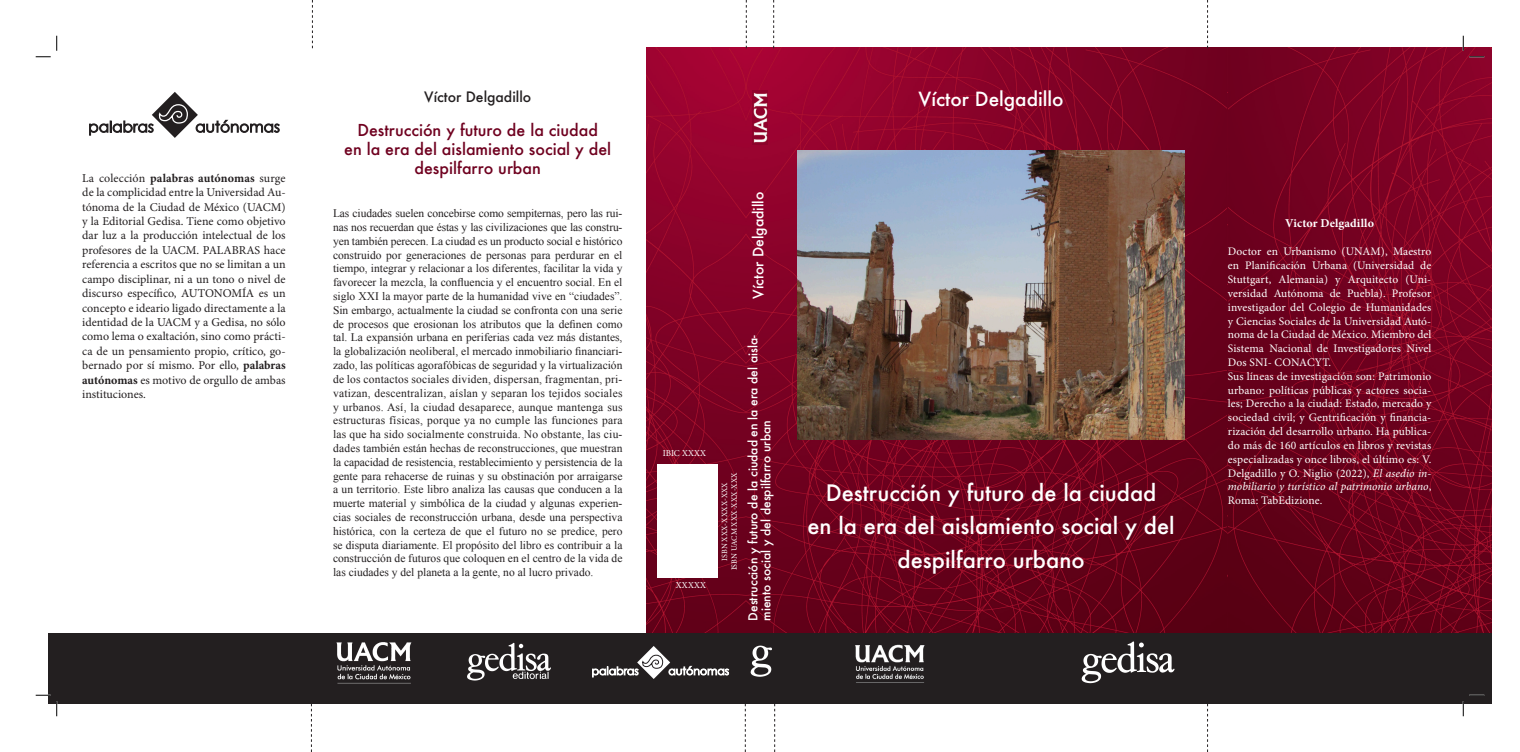
<style>
.page{position:relative;width:1520px;height:752px;background:#fff}
.page>*{position:absolute;margin:0;border:0;box-sizing:border-box;transform-origin:0 0}
.t1{font:500 22px/33px "Futura";color:#fff;text-align:center}
.t2{font:500 19px "Futura";color:#fff}
.t3{font:500 16px/19.2px "Futura";color:#6f001f;text-align:center}
.t4{font:500 14px "Futura";color:#231f20}
.t5{font:500 14px "Futura";color:#fff}
.t6{font:12px/14.4px "Minion Pro";letter-spacing:-.005em;color:#231f20;text-align:justify}
.t7{font:500 12px/13px "Futura";color:#fff}
.t8{font:700 12px "Minion Pro";letter-spacing:.01em;color:#fff}
.t9{font:11.5px/13.8px "Times New Roman";color:#231f20;text-align:justify}
.t10{font:11.5px/13.8px "Minion Pro";letter-spacing:.01em;color:#fff;text-align:justify}
.t11{font:9px "Minion Pro";letter-spacing:.025em;color:#fff}
.t12{font:8px "Minion Pro";letter-spacing:.02em;color:#fff}
.s1{font-weight:700}
.s2{font-style:italic}
</style>
<div class="page">
<img style="left:646px;top:48px;width:845px;height:584px">
<div style="left:48px;top:632px;width:1443px;height:71px;background:#231f20"></div>
<svg style="left:1081px;top:641px;width:93px;height:41px"></svg>
<svg style="left:467px;top:642px;width:84px;height:38px"></svg>
<svg style="left:750px;top:645px;width:22px;height:31px"></svg>
<img style="left:855px;top:644px;width:70px;height:39px">
<img style="left:336px;top:642px;width:76px;height:41px">
<svg style="left:592px;top:646px;width:137px;height:32px"></svg>
<img style="left:752px;top:91px;width:15px;height:53px">
<div style="left:657px;top:463px;width:60px;height:114px;background:#fff"></div>
<svg style="left:89px;top:92px;width:191px;height:46px"></svg>
<svg style="left:312px;top:0;width:1px;height:48px"></svg>
<svg style="left:746px;top:0;width:1px;height:48px"></svg>
<svg style="left:773px;top:0;width:1px;height:48px"></svg>
<svg style="left:1207px;top:0;width:1px;height:48px"></svg>
<svg style="left:1207px;top:703px;width:1px;height:48px"></svg>
<svg style="left:774px;top:703px;width:1px;height:48px"></svg>
<svg style="left:745px;top:703px;width:1px;height:48px"></svg>
<svg style="left:311px;top:703px;width:1px;height:48px"></svg>
<img style="left:797px;top:150px;width:387px;height:289px">
<svg style="left:36px;top:36px;width:22px;height:22px"></svg>
<svg style="left:36px;top:694px;width:22px;height:21px"></svg>
<svg style="left:1462px;top:36px;width:22px;height:22px"></svg>
<svg style="left:1462px;top:694px;width:22px;height:21px"></svg>
<p class="t6" style="left:82px;top:171px;width:205px">La colección <span class="s1">palabras autónomas</span> surge de la complicidad entre la Universidad Au&shy;tónoma de la Ciudad de México (UACM) y la Editorial Gedisa. Tiene como objetivo dar luz a la producción intelectual de los profesores de la UACM. PALABRAS hace referencia a escritos que no se limitan a un campo disciplinar, ni a un tono o nivel de discurso específico, AUTONOMÍA es un concepto e ideario ligado directamente a la identidad de la UACM y a Gedisa, no sólo como lema o exaltación, sino como prácti&shy;ca de un pensamiento propio, crítico, go&shy;bernado por sí mismo. Por ello, <span class="s1">palabras autónomas</span> es motivo de orgullo de ambas instituciones.</p>
<p class="t4" style="left:424px;top:87px;width:108px">Víctor Delgadillo</p>
<p class="t3" style="left:357px;top:120px;width:242px">Destrucción y futuro de la ciudad</p>
<p class="t3" style="left:344px;top:139px;width:268px">en la era del aislamiento social y del despilfarro urban</p>
<p class="t9" style="left:333px;top:206px;width:291px">Las ciudades suelen concebirse como sempiternas, pero las rui&shy;nas nos recuerdan que éstas y las civilizaciones que las constru&shy;yen también perecen. La ciudad es un producto social e histórico construido por generaciones de personas para perdurar en el tiempo, integrar y relacionar a los diferentes, facilitar la vida y favorecer la mezcla, la confluencia y el encuentro social. En el siglo XXI la mayor parte de la humanidad vive en “ciudades”.<br>Sin embargo, actualmente la ciudad se confronta con una serie de procesos que erosionan los atributos que la definen como tal. La expansión urbana en periferias cada vez más distantes, la globalización neoliberal, el mercado inmobiliario financiari&shy;zado, las políticas agorafóbicas de seguridad y la virtualización de los contactos sociales dividen, dispersan, fragmentan, pri&shy;vatizan, descentralizan, aíslan y separan los tejidos sociales y urbanos. Así, la ciudad desaparece, aunque mantenga sus estructuras físicas, porque ya no cumple las funciones para las que ha sido socialmente construida. No obstante, las ciu&shy;dades también están hechas de reconstrucciones, que muestran la capacidad de resistencia, restablecimiento y persistencia de la gente para rehacerse de ruinas y su obstinación por arraigarse a un territorio. Este libro analiza las causas que conducen a la muerte material y simbólica de la ciudad y algunas experien&shy;cias sociales de reconstrucción urbana, desde una perspectiva histórica, con la certeza de que el futuro no se predice, pero se disputa diariamente. El propósito del libro es contribuir a la construcción de futuros que coloquen en el centro de la vida de las ciudades y del planeta a la gente, no al lucro privado.</p>
<p class="t11" style="left:662px;top:447px;width:45px">IBIC XXXX</p>
<p class="t11" style="left:676px;top:579px;width:32px">XXXXX</p>
<p class="t12" style="left:720px;top:560px;width:80px;rotate:-90deg">ISBN XXX-XXXX-XXX</p>
<p class="t12" style="left:729px;top:570px;width:99px;rotate:-90deg">ISBN UACM XXX-XXX-XXX</p>
<p class="t5" style="left:748px;top:299px;width:108px;rotate:-90deg">Víctor Delgadillo</p>
<p class="t7" style="left:746px;top:620px;width:287px;rotate:-90deg">Destrucción y futuro de la ciudad en la era del aisla&shy;miento social y del despilfarro urban</p>
<p class="t2" style="left:918px;top:86px;width:147px">Víctor Delgadillo</p>
<p class="t1" style="left:825px;top:476px;width:332px">Destrucción y futuro de la ciudad</p>
<p class="t1" style="left:807px;top:509px;width:369px">en la era del aislamiento social y del despilfarro urbano</p>
<p class="t8" style="left:1285px;top:215px;width:90px">Victor Delgadillo</p>
<p class="t10" style="left:1227px;top:245px;width:205px">Doctor en Urbanismo (UNAM), Maestro en Planificación Urbana (Universidad de Stuttgart, Alemania) y Arquitecto (Uni&shy;versidad Autónoma de Puebla). Profesor investigador del Colegio de Humanidades y Ciencias Sociales de la Universidad Autó&shy;noma de la Ciudad de México. Miembro del Sistema Nacional de Investigadores Nivel Dos SNI- CONACYT.</p>
<p class="t10" style="left:1227px;top:369px;width:205px">Sus líneas de investigación son: Patrimonio urbano: políticas públicas y actores socia&shy;les; Derecho a la ciudad: Estado, mercado y sociedad civil; y Gentrificación y financia&shy;rización del desarrollo urbano. Ha publica&shy;do más de 160 artículos en libros y revistas especializadas y once libros, el último es: V.<br>Delgadillo y O. Niglio (2022), <span class="s2">El asedio in&shy;mobiliario y turístico al patrimonio urbano</span>, Roma: TabEdizione.</p>
</div>
